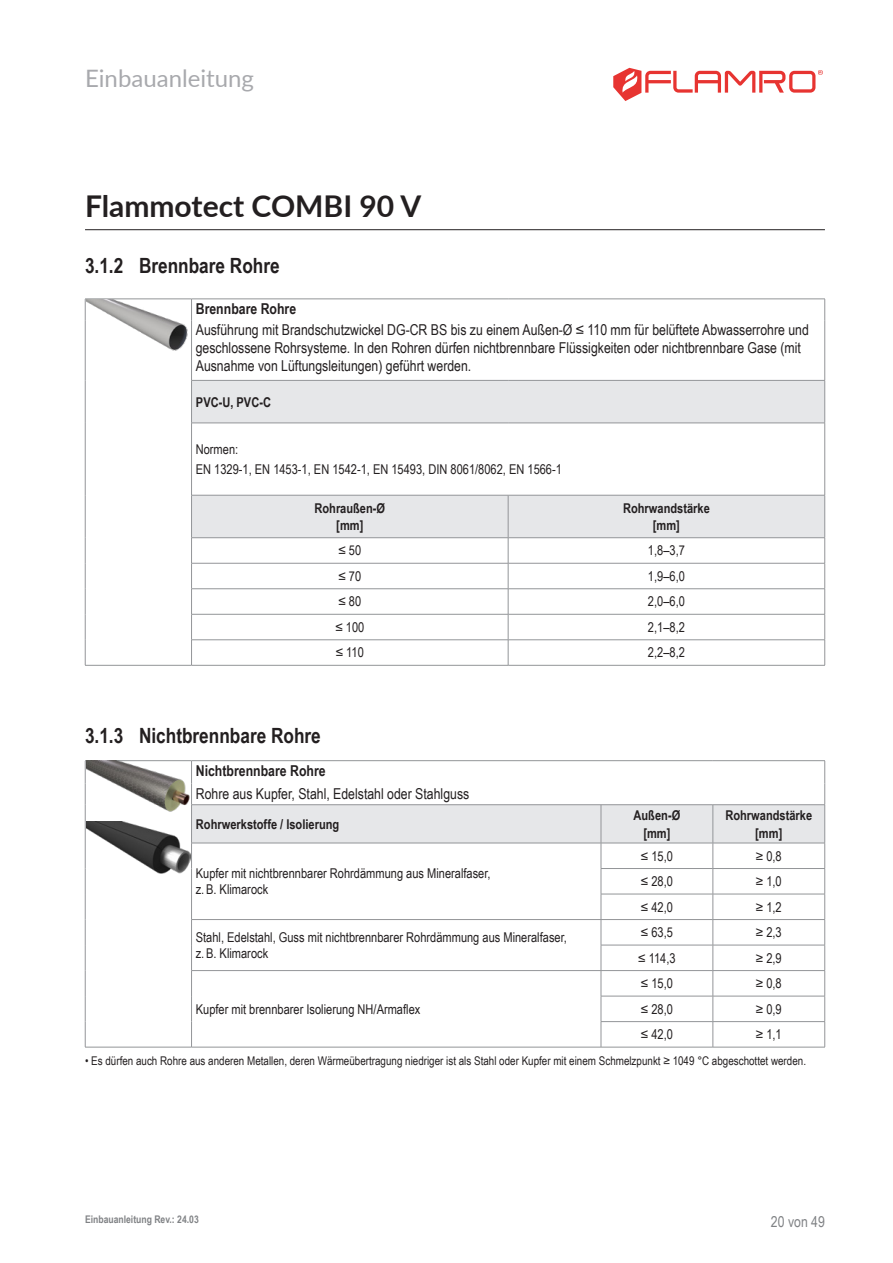
<style>
.page{position:relative;width:893px;height:1263px;background:#fff}
.page>*{position:absolute;margin:0;border:0;box-sizing:border-box;transform-origin:0 0}
.t1{font:700 30px "Lato";color:#231f20}
.t2{font:24px "Lato";color:#a8a9ad}
.t3{font:700 21px "Arial Narrow";color:#231f20}
.Medienleitungen{font:15px/18px "Arial Narrow";color:#231f20}
.Medienleitungen_Kopf{font:700 15px "Arial Narrow";color:#231f20}
.t4{font:15px "Arial Narrow";color:#808285}
.Tabellentext_links{font:13.5px/16.2px "Arial Narrow";color:#231f20}
.Tabellentext_mittig{font:13.5px "Arial Narrow";color:#231f20}
.Tabelle_Kopf_mitte{font:700 13.5px "Arial Narrow";color:#231f20}
.Tabelle_Kopf_links{font:700 13.5px "Arial Narrow";color:#231f20}
.Sternchenformat{font:12px "Arial Narrow";color:#231f20}
.t5{font:700 10.5px "Arial Narrow";color:#808285}
</style>
<div class="page">
<hr style="left:192px;top:760px;width:409px;height:1px;background:#939598">
<hr style="left:601px;top:760px;width:112px;height:1px;background:#939598">
<hr style="left:713px;top:760px;width:112px;height:1px;background:#939598">
<hr style="left:192px;top:1047px;width:409px;height:1px;background:#939598">
<hr style="left:601px;top:1047px;width:112px;height:1px;background:#939598">
<hr style="left:713px;top:1047px;width:112px;height:1px;background:#939598">
<hr style="left:85px;top:760px;width:107px;height:1px;background:#939598">
<svg style="left:85px;top:761px;width:1px;height:44px"></svg>
<hr style="left:85px;top:805px;width:1px;height:38px;background:#939598">
<svg style="left:85px;top:843px;width:1px;height:204px"></svg>
<svg style="left:191px;top:761px;width:634px;height:286px"></svg>
<hr style="left:85px;top:1047px;width:107px;height:1px;background:#939598">
<img style="left:86px;top:761px;width:104px;height:51px">
<img style="left:86px;top:821px;width:104px;height:52px">
<svg style="left:192px;top:381px;width:632px;height:156px;fill:#e6e7e9"></svg>
<svg style="left:824px;top:300px;width:1px;height:20px"></svg>
<hr style="left:824px;top:320px;width:1px;height:60px;background:#939598">
<hr style="left:191px;top:563px;width:317px;height:1px;background:#939598">
<hr style="left:191px;top:588px;width:317px;height:1px;background:#939598">
<hr style="left:192px;top:299px;width:316px;height:1px;background:#939598">
<hr style="left:508px;top:299px;width:317px;height:1px;background:#939598">
<hr style="left:191px;top:614px;width:317px;height:1px;background:#939598">
<hr style="left:191px;top:639px;width:317px;height:1px;background:#939598">
<hr style="left:192px;top:665px;width:316px;height:1px;background:#939598">
<hr style="left:508px;top:495px;width:1px;height:42px;background:#939598">
<hr style="left:508px;top:563px;width:317px;height:1px;background:#939598">
<hr style="left:508px;top:588px;width:317px;height:1px;background:#939598">
<hr style="left:508px;top:614px;width:317px;height:1px;background:#939598">
<hr style="left:508px;top:639px;width:317px;height:1px;background:#939598">
<svg style="left:508px;top:538px;width:1px;height:127px"></svg>
<svg style="left:824px;top:538px;width:1px;height:127px"></svg>
<hr style="left:508px;top:665px;width:317px;height:1px;background:#939598">
<hr style="left:85px;top:299px;width:107px;height:1px;background:#939598">
<svg style="left:85px;top:299px;width:1px;height:21px"></svg>
<svg style="left:191px;top:300px;width:1px;height:20px"></svg>
<hr style="left:85px;top:320px;width:1px;height:60px;background:#939598">
<hr style="left:191px;top:320px;width:1px;height:60px;background:#939598">
<hr style="left:85px;top:380px;width:1px;height:43px;background:#939598">
<hr style="left:85px;top:423px;width:1px;height:72px;background:#939598">
<hr style="left:85px;top:495px;width:1px;height:43px;background:#939598">
<svg style="left:85px;top:538px;width:1px;height:127px"></svg>
<svg style="left:191px;top:538px;width:1px;height:127px"></svg>
<hr style="left:85px;top:665px;width:107px;height:1px;background:#939598">
<hr style="left:191px;top:380px;width:317px;height:1px;background:#939598">
<hr style="left:191px;top:381px;width:1px;height:42px;background:#939598">
<hr style="left:508px;top:380px;width:317px;height:1px;background:#939598">
<hr style="left:824px;top:381px;width:1px;height:42px;background:#939598">
<hr style="left:191px;top:423px;width:317px;height:1px;background:#939598">
<hr style="left:191px;top:423px;width:1px;height:72px;background:#939598">
<hr style="left:508px;top:423px;width:317px;height:1px;background:#939598">
<hr style="left:824px;top:423px;width:1px;height:72px;background:#939598">
<hr style="left:191px;top:495px;width:317px;height:1px;background:#939598">
<hr style="left:191px;top:495px;width:1px;height:42px;background:#939598">
<hr style="left:508px;top:495px;width:317px;height:1px;background:#939598">
<hr style="left:824px;top:495px;width:1px;height:42px;background:#939598">
<hr style="left:191px;top:537px;width:317px;height:1px;background:#939598">
<hr style="left:508px;top:537px;width:317px;height:1px;background:#939598">
<img style="left:86px;top:299px;width:104px;height:52px">
<hr style="left:85px;top:229px;width:740px;height:1px;background:#231f20">
<svg style="left:613px;top:68px;width:210px;height:33px"></svg>
<h2 class="t2" style="left:85px;top:61px;width:170px">Einbauanleitung</h2>
<h1 class="t1" style="left:85px;top:184px;width:338px">Flammotect COMBI 90 V</h1>
<p class="t3" style="left:85px;top:249px;width:196px">3.1.2 Brennbare Rohre</p>
<p class="Medienleitungen_Kopf" style="left:196px;top:297px;width:102px">Brennbare Rohre</p>
<p class="Medienleitungen" style="left:196px;top:321px;width:615px">Ausführung mit Brandschutzwickel DG-CR BS bis zu einem Außen-Ø ≤ 110 mm für belüftete Abwasserrohre und geschlossene Rohrsysteme. In den Rohren dürfen nichtbrennbare Flüssigkeiten oder nichtbrennbare Gase (mit<br>Ausnahme von Lüftungsleitungen) geführt werden.</p>
<p class="Tabelle_Kopf_links" style="left:196px;top:392px;width:77px">PVC-U, PVC-C</p>
<p class="Tabellentext_links" style="left:196px;top:440px;width:44px">Normen:</p>
<p class="Tabellentext_links" style="left:196px;top:461px;width:368px">EN 1329-1, EN 1453-1, EN 1542-1, EN 15493, DIN 8061/8062, EN 1566-1</p>
<p class="Tabelle_Kopf_mitte" style="left:314px;top:497px;width:72px">Rohraußen-Ø</p>
<p class="Tabelle_Kopf_mitte" style="left:336px;top:515px;width:29px">[mm]</p>
<p class="Tabelle_Kopf_mitte" style="left:623px;top:497px;width:88px">Rohrwandstärke</p>
<p class="Tabelle_Kopf_mitte" style="left:653px;top:515px;width:29px">[mm]</p>
<p class="Tabellentext_mittig" style="left:338px;top:541px;width:24px">≤ 50</p>
<p class="Tabellentext_mittig" style="left:648px;top:541px;width:38px">1,8–3,7</p>
<p class="Tabellentext_mittig" style="left:338px;top:566px;width:24px">≤ 70</p>
<p class="Tabellentext_mittig" style="left:648px;top:566px;width:38px">1,9–6,0</p>
<p class="Tabellentext_mittig" style="left:338px;top:592px;width:24px">≤ 80</p>
<p class="Tabellentext_mittig" style="left:648px;top:592px;width:38px">2,0–6,0</p>
<p class="Tabellentext_mittig" style="left:335px;top:617px;width:30px">≤ 100</p>
<p class="Tabellentext_mittig" style="left:648px;top:617px;width:38px">2,1–8,2</p>
<p class="Tabellentext_mittig" style="left:336px;top:643px;width:30px">≤ 110</p>
<p class="Tabellentext_mittig" style="left:648px;top:643px;width:38px">2,2–8,2</p>
<p class="t3" style="left:85px;top:720px;width:237px">3.1.3 Nichtbrennbare Rohre</p>
<p class="Medienleitungen_Kopf" style="left:196px;top:759px;width:131px">Nichtbrennbare Rohre</p>
<p class="Medienleitungen" style="left:196px;top:784px;width:275px">Rohre aus Kupfer, Stahl, Edelstahl oder Stahlguss</p>
<p class="Tabelle_Kopf_links" style="left:196px;top:814px;width:145px">Rohrwerkstoffe / Isolierung</p>
<p class="Tabelle_Kopf_mitte" style="left:634px;top:805px;width:48px">Außen-Ø</p>
<p class="Tabelle_Kopf_mitte" style="left:643px;top:823px;width:29px">[mm]</p>
<p class="Tabelle_Kopf_mitte" style="left:725px;top:805px;width:88px">Rohrwandstärke</p>
<p class="Tabelle_Kopf_mitte" style="left:755px;top:823px;width:29px">[mm]</p>
<p class="Tabellentext_links" style="left:196px;top:865px;width:296px">Kupfer mit nichtbrennbarer Rohrdämmung aus Mineralfaser, z.B. Klimarock</p>
<p class="Tabellentext_mittig" style="left:641px;top:846px;width:34px">≤ 15,0</p>
<p class="Tabellentext_mittig" style="left:756px;top:846px;width:27px">≥ 0,8</p>
<p class="Tabellentext_mittig" style="left:641px;top:871px;width:34px">≤ 28,0</p>
<p class="Tabellentext_mittig" style="left:756px;top:871px;width:27px">≥ 1,0</p>
<p class="Tabellentext_mittig" style="left:641px;top:897px;width:34px">≤ 42,0</p>
<p class="Tabellentext_mittig" style="left:756px;top:897px;width:27px">≥ 1,2</p>
<p class="Tabellentext_links" style="left:196px;top:928px;width:373px">Stahl, Edelstahl, Guss mit nichtbrennbarer Rohrdämmung aus Mineralfaser, z.B. Klimarock</p>
<p class="Tabellentext_mittig" style="left:641px;top:922px;width:34px">≤ 63,5</p>
<p class="Tabellentext_mittig" style="left:756px;top:922px;width:27px">≥ 2,3</p>
<p class="Tabellentext_mittig" style="left:638px;top:948px;width:39px">≤ 114,3</p>
<p class="Tabellentext_mittig" style="left:756px;top:948px;width:27px">≥ 2,9</p>
<p class="Tabellentext_links" style="left:196px;top:1000px;width:226px">Kupfer mit brennbarer Isolierung NH/Armaflex</p>
<p class="Tabellentext_mittig" style="left:641px;top:973px;width:34px">≤ 15,0</p>
<p class="Tabellentext_mittig" style="left:756px;top:973px;width:27px">≥ 0,8</p>
<p class="Tabellentext_mittig" style="left:641px;top:999px;width:34px">≤ 28,0</p>
<p class="Tabellentext_mittig" style="left:756px;top:999px;width:27px">≥ 0,9</p>
<p class="Tabellentext_mittig" style="left:641px;top:1024px;width:34px">≤ 42,0</p>
<p class="Tabellentext_mittig" style="left:756px;top:1024px;width:27px">≥ 1,1</p>
<p class="Sternchenformat" style="left:85px;top:1052px;width:722px">• Es dürfen auch Rohre aus anderen Metallen, deren Wärmeübertragung niedriger ist als Stahl oder Kupfer mit einem Schmelzpunkt ≥ 1049 °C abgeschottet werden.</p>
<p class="t5" style="left:85px;top:1212px;width:115px">Einbauanleitung Rev.: 24.03</p>
<p class="t4" style="left:771px;top:1210px;width:56px">20 von 49</p>
</div>
